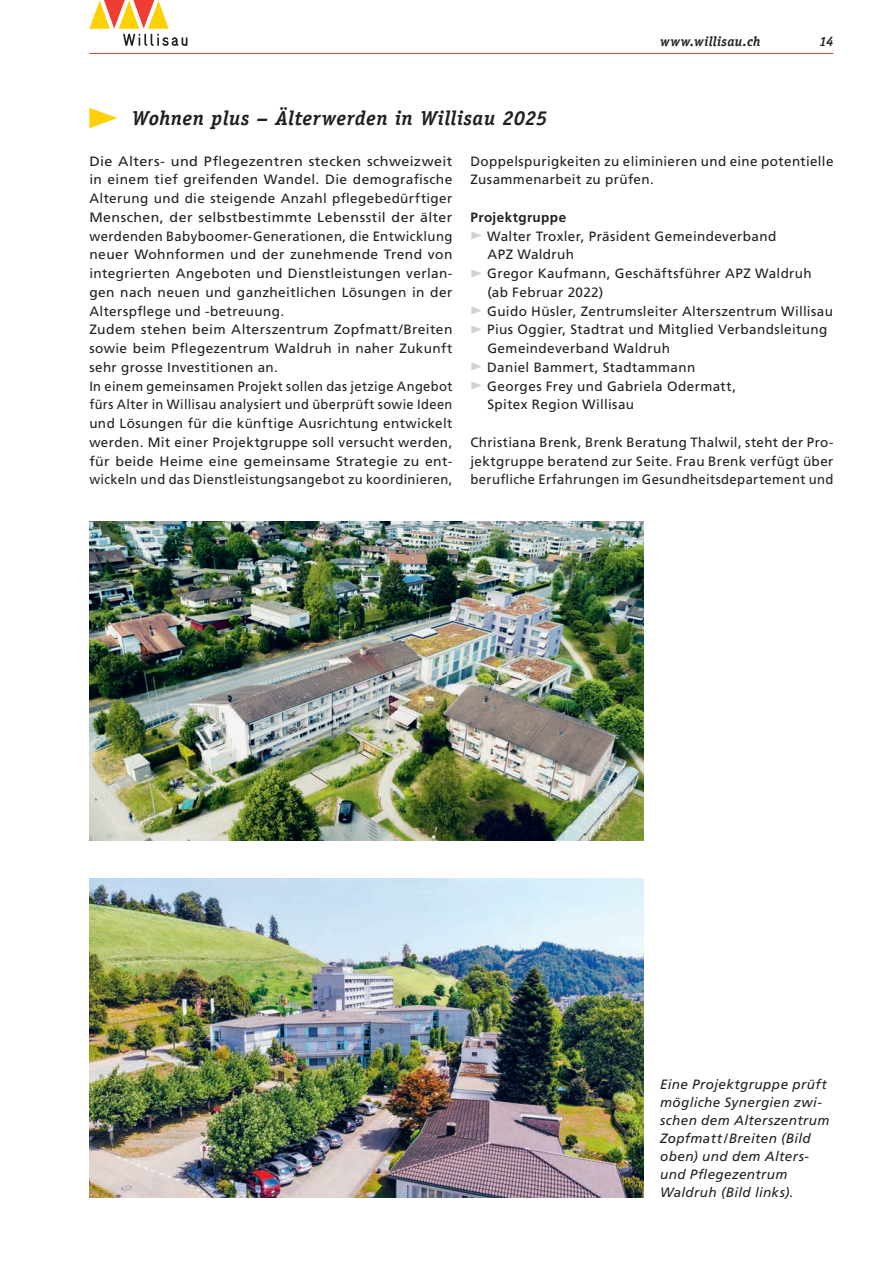
<style>
.page{position:relative;width:893px;height:1263px;background:#fff}
.page>*{position:absolute;margin:0;border:0;box-sizing:border-box;transform-origin:0 0}
.t1{font:italic 700 20.25px "Officina Serif Std";letter-spacing:.02em;color:#231f20}
.t2{font:13.5px/18.8px "Frutiger LT Std";letter-spacing:.03em;color:#231f20;scale:1.07 1}
.t3{font:13.5px/18.8px "Frutiger LT Std";letter-spacing:.03em;color:#231f20}
.t4{font:italic 13.5px/18px "Frutiger LT Std";letter-spacing:.03em;color:#231f20}
.t5{font:italic 700 13.5px "Officina Serif Std";letter-spacing:.025em;color:#231f20}
.t6{font:700 13.5px "Frutiger LT Std";letter-spacing:.03em;color:#231f20}
.s1{color:#d1d2d4}
</style>
<div class="page">
<hr style="left:89px;top:53px;width:744px;height:1px;background:#ee3e34">
<svg style="left:89px;top:0;width:98px;height:46px"></svg>
<svg style="left:89px;top:108px;width:28px;height:20px"></svg>
<img style="left:89px;top:522px;width:554px;height:319px">
<img style="left:89px;top:878px;width:554px;height:319px">
<h1 class="t1" style="left:132px;top:106px;width:417px">Wohnen plus – Älterwerden in Willisau 2025</h1>
<p class="t5" style="left:660px;top:34px;width:102px">www.willisau.ch</p>
<p class="t5" style="left:819px;top:34px;width:16px">14</p>
<p class="t2" style="left:89px;top:152px;width:341px">Die Alters- und Pflegezentren stecken schweizweit in einem tief greifenden Wandel. Die demografische Alterung und die steigende Anzahl pflegebedürftiger Menschen, der selbstbestimmte Lebensstil der älter werdenden Babyboomer-Generationen, die Entwicklung neuer Wohnformen und der zunehmende Trend von integrierten Angeboten und Dienstleistungen verlan&shy;gen nach neuen und ganzheitlichen Lösungen in der Alterspflege und -betreuung.<br>Zudem stehen beim Alterszentrum Zopfmatt/Breiten sowie beim Pflegezentrum Waldruh in naher Zukunft sehr grosse Investitionen an.<br>In einem gemeinsamen Projekt sollen das jetzige Angebot fürs Alter in Willisau analysiert und überprüft sowie Ideen und Lösungen für die künftige Ausrichtung entwickelt werden. Mit einer Projektgruppe soll versucht werden, für beide Heime eine gemeinsame Strategie zu ent&shy;wickeln und das Dienstleistungsangebot zu koordinieren,</p>
<p class="t3" style="left:470px;top:152px;width:365px">Doppelspurigkeiten zu eliminieren und eine potentielle<br>Zusammenarbeit zu prüfen.</p>
<p class="t6" style="left:470px;top:209px;width:97px">Projektgruppe</p>
<p class="t3" style="left:470px;top:227px;width:307px"><span class="s1">▶</span> Walter Troxler, Präsident Gemeindeverband</p>
<p class="t3" style="left:487px;top:245px;width:88px">APZ Waldruh</p>
<p class="t3" style="left:470px;top:264px;width:343px"><span class="s1">▶</span> Gregor Kaufmann, Geschäftsführer APZ Waldruh</p>
<p class="t3" style="left:487px;top:283px;width:117px">(ab Februar 2022)</p>
<p class="t3" style="left:470px;top:302px;width:364px"><span class="s1">▶</span> Guido Hüsler, Zentrumsleiter Alterszentrum Willisau</p>
<p class="t3" style="left:470px;top:320px;width:358px"><span class="s1">▶</span> Pius Oggier, Stadtrat und Mitglied Verbandsleitung</p>
<p class="t3" style="left:487px;top:339px;width:184px">Gemeindeverband Waldruh</p>
<p class="t3" style="left:470px;top:358px;width:226px"><span class="s1">▶</span> Daniel Bammert, Stadtammann</p>
<p class="t3" style="left:470px;top:377px;width:267px"><span class="s1">▶</span> Georges Frey und Gabriela Odermatt,</p>
<p class="t3" style="left:487px;top:395px;width:148px">Spitex Region Willisau</p>
<p class="t3" style="left:470px;top:433px;width:365px;text-align:justify">Christiana Brenk, Brenk Beratung Thalwil, steht der Pro&shy;jektgruppe beratend zur Seite. Frau Brenk verfügt über berufliche Erfahrungen im Gesundheitsdepartement und</p>
<p class="t4" style="left:660px;top:1075px;width:171px">Eine Projektgruppe prüft mögliche Synergien zwi&shy;schen dem Alterszentrum<br>Zopfmatt /Breiten (Bild oben) und dem Alters&shy;und Pflegezentrum<br>Waldruh (Bild links).</p>
</div>
